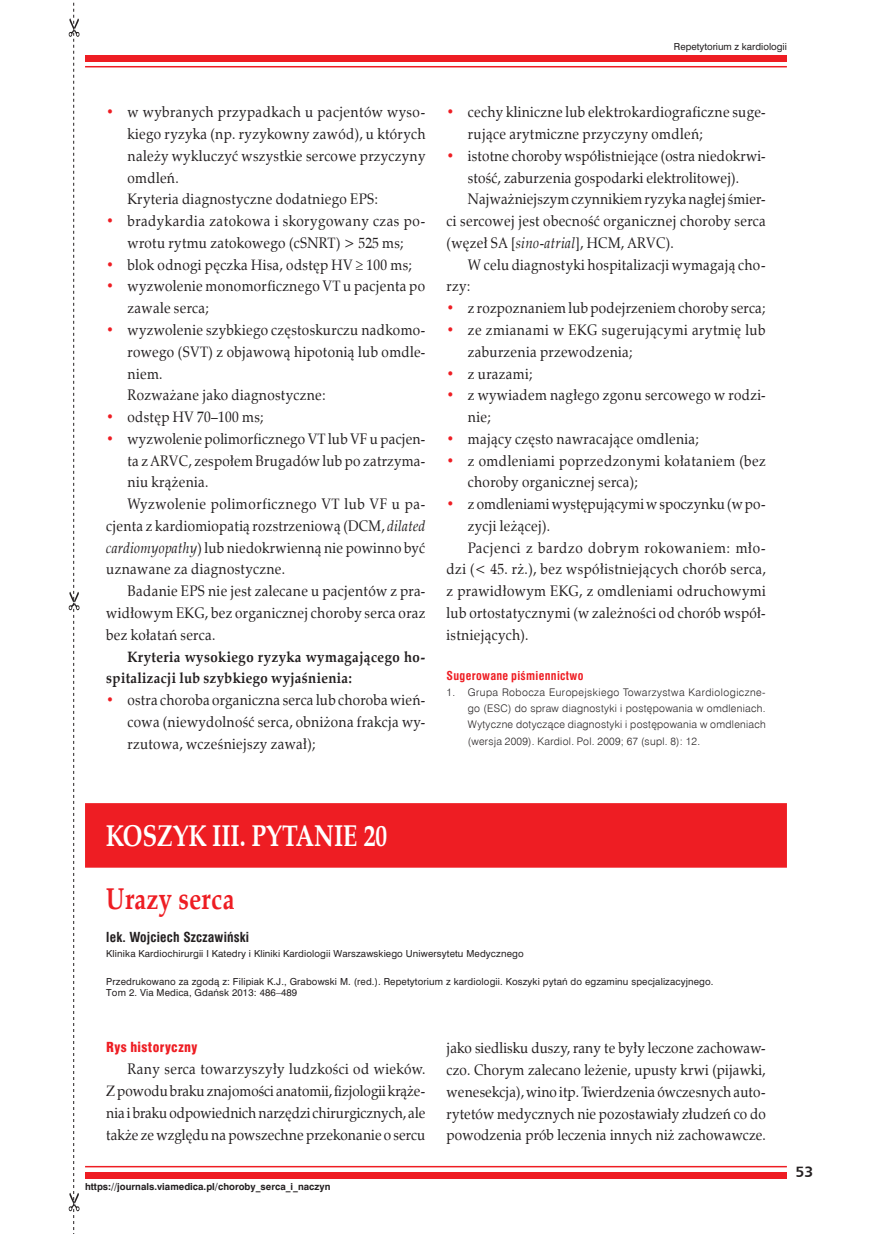
<style>
.page{position:relative;width:872px;height:1234px;background:#fff}
.page>*{position:absolute;margin:0;border:0;box-sizing:border-box;transform-origin:0 0}
._03_-_PYTANIE_i_KOSZ{font:700 30px "Zapf Calligr EU";color:#fff;scale:.8 1}
._04_-_Tytul_art{font:700 30px "Zapf Calligr EU";letter-spacing:.01em;color:#ee1d23;scale:.8 1}
.TXT2_-_Tekst_-_nastę{font:15px/21.8px "Zapf Calligr EU";letter-spacing:.025em;color:#231f20;text-align:justify;scale:.9 1}
.TXT2_-_Tekst_-_nastę-2{font:700 15px/21.8px "Zapf Calligr EU";letter-spacing:.025em;color:#231f20;scale:.9 1}
.t1{font:700 15px "Humnst 777 EU";color:#231f20}
._01_-_Autorzy{font:700 13.5px "Swis 721 Cn EU";letter-spacing:.015em;color:#231f20}
.S_-_Śródtytuł_1{font:13.5px "Swis 721 Blk Cn EU";letter-spacing:.025em;color:#ee1d23}
.P1_-_Piśmiennictwo{font:700 12px "Swis 721 Cn EU";letter-spacing:.025em;color:#ee1d23}
.t2{font:10.5px/16px "Swis 721 Lt EU";letter-spacing:.025em;color:#231f20;text-align:justify}
._03_-_Przedrukowano{font:9px/10.9px "Swis 721 PL";letter-spacing:.015em;color:#231f20}
._02_-_Kliniki{font:9px "Swis 721 PL";letter-spacing:.015em;color:#231f20}
.t3{font:700 9px "Swis 721 PL";color:#231f20}
.s1{font-weight:700;color:#ee1d23}
.s2{font-style:italic}
</style>
<div class="page">
<div style="left:85px;top:55px;width:702px;height:7px;background:#ee1d23"></div>
<hr style="left:85px;top:66px;width:702px;height:1px;background:#ee1d23">
<div style="left:85px;top:1171px;width:702px;height:7px;background:#ee1d23"></div>
<hr style="left:85px;top:1165px;width:702px;height:2px;background:#ee1d23">
<svg style="left:69px;top:2px;width:10px;height:1228px"></svg>
<div style="left:85px;top:803px;width:702px;height:64px;background:#ee1d23"></div>
<p class="_03_-_Przedrukowano" style="left:674px;top:41px;width:114px">Repetytorium z kardiologii</p>
<p class="TXT2_-_Tekst_-_nastę" style="left:128px;top:102px;width:332px;text-indent:-21px"><span class="s1">•</span> w wybranych przypadkach u pacjentów wyso&shy;kiego ryzyka (np. ryzykowny zawód), u których należy wykluczyć wszystkie sercowe przyczyny omdleń.</p>
<p class="TXT2_-_Tekst_-_nastę" style="left:128px;top:189px;width:280px">Kryteria diagnostyczne dodatniego EPS:</p>
<p class="TXT2_-_Tekst_-_nastę" style="left:106px;top:210px;width:356px;text-align:center"><span class="s1">•</span> bradykardia zatokowa i skorygowany czas po&shy;wrotu rytmu zatokowego (cSNRT) &gt; 525 ms;</p>
<p class="TXT2_-_Tekst_-_nastę" style="left:106px;top:254px;width:341px"><span class="s1">•</span> blok odnogi pęczka Hisa, odstęp HV ≥ 100 ms;</p>
<p class="TXT2_-_Tekst_-_nastę" style="left:128px;top:276px;width:332px;text-indent:-21px"><span class="s1">•</span> wyzwolenie monomorficznego VT u pacjenta po zawale serca;</p>
<p class="TXT2_-_Tekst_-_nastę" style="left:128px;top:319px;width:332px;text-indent:-21px"><span class="s1">•</span> wyzwolenie szybkiego częstoskurczu nadkomo&shy;rowego (SVT) z objawową hipotonią lub omdle&shy;niem.</p>
<p class="TXT2_-_Tekst_-_nastę" style="left:128px;top:384px;width:222px">Rozważane jako diagnostyczne:</p>
<p class="TXT2_-_Tekst_-_nastę" style="left:106px;top:406px;width:177px"><span class="s1">•</span> odstęp HV 70–100 ms;</p>
<p class="TXT2_-_Tekst_-_nastę" style="left:128px;top:428px;width:332px;text-indent:-21px"><span class="s1">•</span> wyzwolenie polimorficznego VT lub VF u pacjen&shy;ta z ARVC, zespołem Brugadów lub po zatrzyma&shy;niu krążenia.</p>
<p class="TXT2_-_Tekst_-_nastę" style="left:106px;top:493px;width:356px;text-indent:21px">Wyzwolenie polimorficznego VT lub VF u pa&shy;cjenta z kardiomiopatią rozstrzeniową (DCM, <span class="s2">dilated cardiomyopathy</span>) lub niedokrwienną nie powinno być uznawane za diagnostyczne.</p>
<p class="TXT2_-_Tekst_-_nastę" style="left:106px;top:580px;width:356px;text-indent:21px">Badanie EPS nie jest zalecane u pacjentów z pra&shy;widłowym EKG, bez organicznej choroby serca oraz bez kołatań serca.</p>
<p class="TXT2_-_Tekst_-_nastę-2" style="left:106px;top:646px;width:356px;text-indent:21px">Kryteria wysokiego ryzyka wymagającego ho&shy;spitalizacji lub szybkiego wyjaśnienia:</p>
<p class="TXT2_-_Tekst_-_nastę" style="left:128px;top:689px;width:332px;text-indent:-21px"><span class="s1">•</span> ostra choroba organiczna serca lub choroba wień&shy;cowa (niewydolność serca, obniżona frakcja wy&shy;rzutowa, wcześniejszy zawał);</p>
<p class="TXT2_-_Tekst_-_nastę" style="left:468px;top:102px;width:332px;text-indent:-21px"><span class="s1">•</span> cechy kliniczne lub elektrokardiograficzne suge&shy;rujące arytmiczne przyczyny omdleń;</p>
<p class="TXT2_-_Tekst_-_nastę" style="left:446px;top:145px;width:356px;text-align:center"><span class="s1">•</span> istotne choroby współistniejące (ostra niedokrwi&shy;stość, zaburzenia gospodarki elektrolitowej).</p>
<p class="TXT2_-_Tekst_-_nastę" style="left:446px;top:189px;width:356px;text-indent:21px">Najważniejszym czynnikiem ryzyka nagłej śmier&shy;ci sercowej jest obecność organicznej choroby serca (węzeł SA [<span class="s2">sino-atrial</span>], HCM, ARVC).</p>
<p class="TXT2_-_Tekst_-_nastę" style="left:446px;top:254px;width:356px;text-indent:21px">W celu diagnostyki hospitalizacji wymagają cho&shy;rzy:</p>
<p class="TXT2_-_Tekst_-_nastę" style="left:446px;top:297px;width:356px"><span class="s1">•</span> z rozpoznaniem lub podejrzeniem choroby serca;</p>
<p class="TXT2_-_Tekst_-_nastę" style="left:468px;top:319px;width:332px;text-indent:-21px"><span class="s1">•</span> ze zmianami w EKG sugerującymi arytmię lub zaburzenia przewodzenia;</p>
<p class="TXT2_-_Tekst_-_nastę" style="left:446px;top:363px;width:97px"><span class="s1">•</span> z urazami;</p>
<p class="TXT2_-_Tekst_-_nastę" style="left:468px;top:384px;width:332px;text-indent:-21px"><span class="s1">•</span> z wywiadem nagłego zgonu sercowego w rodzi&shy;nie;</p>
<p class="TXT2_-_Tekst_-_nastę" style="left:446px;top:428px;width:282px"><span class="s1">•</span> mający często nawracające omdlenia;</p>
<p class="TXT2_-_Tekst_-_nastę" style="left:468px;top:450px;width:332px;text-indent:-21px"><span class="s1">•</span> z omdleniami poprzedzonymi kołataniem (bez choroby organicznej serca);</p>
<p class="TXT2_-_Tekst_-_nastę" style="left:468px;top:493px;width:332px;text-indent:-21px"><span class="s1">•</span> z omdleniami występującymi w spoczynku (w po&shy;zycji leżącej).</p>
<p class="TXT2_-_Tekst_-_nastę" style="left:446px;top:537px;width:356px;text-indent:21px">Pacjenci z bardzo dobrym rokowaniem: mło&shy;dzi (&lt; 45. rż.), bez współistniejących chorób serca, z prawidłowym EKG, z omdleniami odruchowymi lub ortostatycznymi (w zależności od chorób współ&shy;istniejących).</p>
<p class="P1_-_Piśmiennictwo" style="left:446px;top:668px;width:138px">Sugerowane piśmiennictwo</p>
<p class="t2" style="left:468px;top:684px;width:299px;text-indent:-21px">1. Grupa Robocza Europejskiego Towarzystwa Kardiologiczne&shy;go (ESC) do spraw diagnostyki i postępowania w omdleniach.<br>Wytyczne dotyczące diagnostyki i postępowania w omdleniach (wersja 2009). Kardiol. Pol. 2009; 67 (supl. 8): 12.</p>
<p class="_03_-_PYTANIE_i_KOSZ" style="left:106px;top:817px;width:353px">KOSZYK III. PYTANIE 20</p>
<p class="_04_-_Tytul_art" style="left:106px;top:879px;width:162px">Urazy serca</p>
<p class="_01_-_Autorzy" style="left:106px;top:928px;width:144px">lek. Wojciech Szczawiński</p>
<p class="_02_-_Kliniki" style="left:106px;top:947px;width:419px">Klinika Kardiochirurgii I Katedry i Kliniki Kardiologii Warszawskiego Uniwersytetu Medycznego</p>
<p class="_03_-_Przedrukowano" style="left:106px;top:976px;width:609px">Przedrukowano za zgodą z: Filipiak K.J., Grabowski M. (red.). Repetytorium z kardiologii. Koszyki pytań do egzaminu specjalizacyjnego.<br>Tom 2. Via Medica, Gdańsk 2013: 486–489</p>
<p class="S_-_Śródtytuł_1" style="left:106px;top:1038px;width:93px">Rys historyczny</p>
<p class="TXT2_-_Tekst_-_nastę" style="left:106px;top:1058px;width:356px;text-indent:21px">Rany serca towarzyszyły ludzkości od wieków.<br>Z powodu braku znajomości anatomii, fizjologii krąże&shy;nia i braku odpowiednich narzędzi chirurgicznych, ale także ze względu na powszechne przekonanie o sercu</p>
<p class="t3" style="left:85px;top:1180px;width:247px">https://journals.viamedica.pl/choroby_serca_i_naczyn</p>
<p class="TXT2_-_Tekst_-_nastę" style="left:446px;top:1037px;width:356px">jako siedlisku duszy, rany te były leczone zachowaw&shy;czo. Chorym zalecano leżenie, upusty krwi (pijawki, wenesekcja), wino itp. Twierdzenia ówczesnych auto&shy;rytetów medycznych nie pozostawiały złudzeń co do powodzenia prób leczenia innych niż zachowawcze.</p>
<p class="t1" style="left:795px;top:1162px;width:20px">53</p>
</div>
